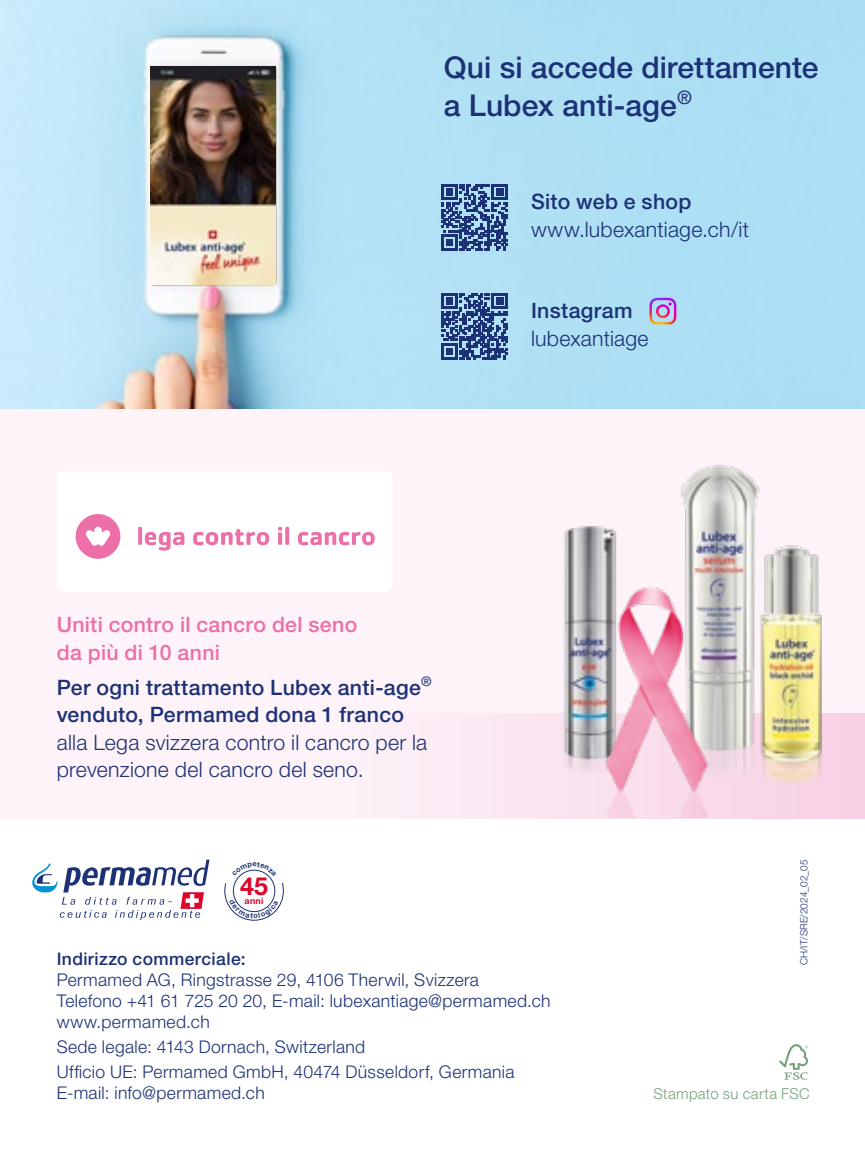
<style>
.page{position:relative;width:865px;height:1156px;background:#fff}
.page>*{position:absolute;margin:0;border:0;box-sizing:border-box;transform-origin:0 0}
.t1{font:500 30px/37.5px "Helvetica Neue LT Pro";color:#1d3176}
.t2{font:700 25px "Helvetica Neue LT Pro";color:#dd052b}
.t3{font:300 21.25px/27.5px "Helvetica Neue LT Pro";letter-spacing:.015em;color:#1d3176}
.t4{font:500 21.25px/27.5px "Helvetica Neue LT Pro";letter-spacing:.015em;color:#1d3176}
.t5{font:500 21.25px/27.5px "Helvetica Neue LT Pro";letter-spacing:.015em;color:#ed6ea7}
.t6{font:300 17.5px/21.2px "Helvetica Neue LT Pro";letter-spacing:.02em;color:#1d3176}
.t7{font:500 17.5px "Helvetica Neue LT Pro";letter-spacing:.02em;color:#1d3176}
.t8{font:300 15px "Helvetica Neue LT Pro";letter-spacing:.02em;color:#77a07a}
.t9{font:300 10px "Helvetica Neue LT Pro";color:#1d3176}
.t10{font:700 9px "Helvetica Neue LT Pro";color:#dd052b}
</style>
<div class="page">
<img style="left:0;top:0;width:865px;height:409px">
<img style="left:151px;top:67px;width:125px;height:217px">
<div style="left:0;top:409px;width:865px;height:409px;background:#fdf3f9"></div>
<svg style="left:491px;top:713px;width:374px;height:105px;fill:#fae4f0"></svg>
<img style="left:547px;top:526px;width:70px;height:253px">
<img style="left:770px;top:545px;width:72px;height:238px">
<img style="left:680px;top:465px;width:90px;height:318px">
<img style="left:566px;top:584px;width:172px;height:177px">
<img style="left:566px;top:761px;width:172px;height:56px">
<svg style="left:649px;top:298px;width:27px;height:26px"></svg>
<svg style="left:32px;top:859px;width:177px;height:60px"></svg>
<div style="left:57px;top:471px;width:336px;height:121px;background:#fff;border-radius:7px"></div>
<svg style="left:441px;top:184px;width:67px;height:66px"></svg>
<svg style="left:441px;top:293px;width:67px;height:66px"></svg>
<svg style="left:76px;top:514px;width:44px;height:44px"></svg>
<svg style="left:138px;top:527px;width:4px;height:17px"></svg>
<svg style="left:145px;top:532px;width:39px;height:18px"></svg>
<svg style="left:193px;top:529px;width:76px;height:16px"></svg>
<hr style="left:278px;top:532px;width:4px;height:12px;background:#ec6fa7">
<svg style="left:278px;top:527px;width:4px;height:3px"></svg>
<svg style="left:285px;top:527px;width:4px;height:17px"></svg>
<svg style="left:298px;top:532px;width:77px;height:13px"></svg>
<svg style="left:779px;top:1044px;width:29px;height:35px"></svg>
<svg style="left:224px;top:869px;width:60px;height:51px"></svg>
<h1 class="t1" style="left:444px;top:48px;width:376px">Qui si accede direttamente a Lubex anti-age<sup>®</sup></h1>
<p class="t4" style="left:531px;top:188px;width:162px">Sito web e shop</p>
<p class="t3" style="left:531px;top:215px;width:219px">www.lubexantiage.ch/it</p>
<p class="t4" style="left:531px;top:297px;width:103px">Instagram</p>
<p class="t3" style="left:531px;top:324px;width:119px">lubexantiage</p>
<p class="t5" style="left:57px;top:610px;width:302px">Uniti contro il cancro del seno da più di 10 anni</p>
<p class="t4" style="left:57px;top:672px;width:376px">Per ogni trattamento Lubex anti-age<sup>® </sup>venduto, Permamed dona 1 franco</p>
<p class="t3" style="left:57px;top:727px;width:372px">alla Lega svizzera contro il cancro per la prevenzione del cancro del seno.</p>
<p class="t9" style="left:798px;top:964px;width:107px;rotate:-90deg">CH/IT/SRE/2024_02_05</p>
<h2 class="t2" style="left:240px;top:870px;width:29px">45</h2>
<p class="t10" style="left:244px;top:895px;width:20px">anni</p>
<p class="t7" style="left:57px;top:947px;width:191px">Indirizzo commerciale:</p>
<p class="t6" style="left:57px;top:968px;width:495px">Permamed AG, Ringstrasse 29, 4106 Therwil, Svizzera<br>Telefono +41 61 725 20 20, E-mail: lubexantiage@permamed.ch www.permamed.ch</p>
<p class="t6" style="left:57px;top:1033px;width:459px;line-height:24.8px">Sede legale: 4143 Dornach, Switzerland<br>Ufficio UE: Permamed GmbH, 40474 Düsseldorf, Germania</p>
<p class="t6" style="left:57px;top:1081px;width:209px">E-mail: info@permamed.ch</p>
<p class="t8" style="left:653px;top:1084px;width:158px">Stampato su carta FSC</p>
</div>
